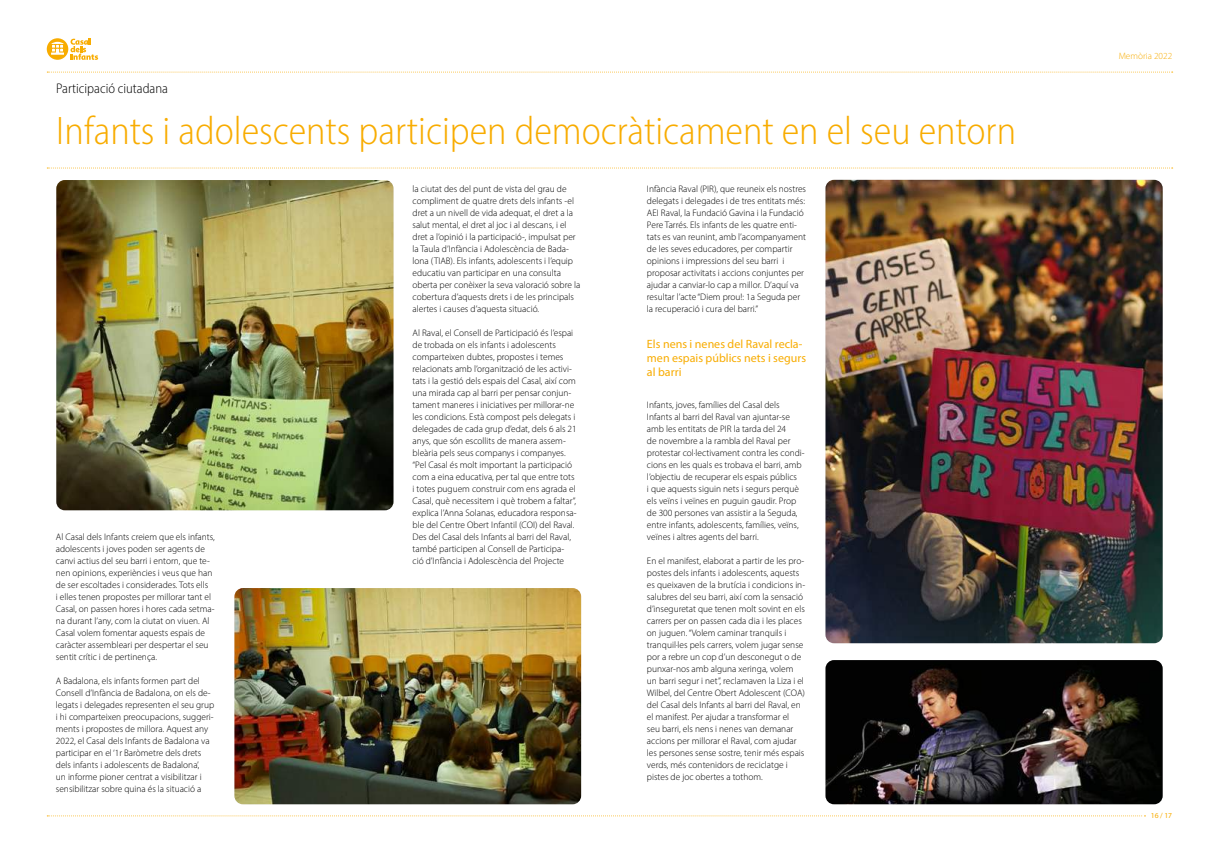
<style>
.page{position:relative;width:1219px;height:842px;background:#fff}
.page>*{position:absolute;margin:0;border:0;box-sizing:border-box;transform-origin:0 0}
.t1{font:300 semi-condensed 40px "Myriad Pro";color:#f8ac00}
.t2{font:300 semi-condensed 14px "Myriad Pro";color:#000}
.t3{font:12px/13.8px "Myriad Pro";color:#f8ac00}
.t4{font:300 9.5px/12px "Myriad Pro";color:#000}
.t5{font:300 9.3px "Myriad Pro";color:#f8ac00}
.t6{font:7.6px "Myriad Pro";color:#f8ac00}
</style>
<div class="page">
<svg style="left:71px;top:38px;width:27px;height:22px"></svg>
<div style="left:47px;top:38px;width:21px;height:22px;background:#f8ac00;border-radius:50%"></div>
<svg style="left:51px;top:42px;width:13px;height:13px"></svg>
<img style="left:56px;top:180px;width:337px;height:330px">
<img style="left:234px;top:588px;width:347px;height:216px">
<img style="left:825px;top:180px;width:338px;height:463px">
<svg style="left:47px;top:168px;width:1126px;height:1px"></svg>
<img style="left:825px;top:660px;width:338px;height:144px">
<svg style="left:47px;top:815px;width:1098px;height:1px"></svg>
<svg style="left:47px;top:72px;width:1126px;height:1px"></svg>
<h2 class="t2" style="left:56px;top:81px;width:113px">Participació ciutadana</h2>
<h1 class="t1" style="left:56px;top:111px;width:961px">Infants i adolescents participen democràticament en el seu entorn</h1>
<p class="t4" style="left:56px;top:531px;width:160px">Al Casal dels Infants creiem que els infants, adolescents i joves poden ser agents de canvi actius del seu barri i entorn, que te&shy;nen opinions, experiències i veus que han de ser escoltades i considerades. Tots ells<br>i elles tenen propostes per millorar tant el Casal, on passen hores i hores cada setma&shy;na durant l’any, com la ciutat on viuen. Al Casal volem fomentar aquests espais de caràcter assembleari per despertar el seu sentit crític i de pertinença.</p>
<p class="t4" style="left:56px;top:675px;width:160px">A Badalona, els infants formen part del Consell d’Infància de Badalona, on els de&shy;legats i delegades representen el seu grup i hi comparteixen preocupacions, suggeri&shy;ments i propostes de millora. Aquest any 2022, el Casal dels Infants de Badalona va participar en el ‘1r Baròmetre dels drets dels infants i adolescents de Badalona’,<br>un informe pioner centrat a visibilitzar i sensibilitzar sobre quina és la situació a</p>
<p class="t4" style="left:413px;top:183px;width:169px">la ciutat des del punt de vista del grau de compliment de quatre drets dels infants -el dret a un nivell de vida adequat, el dret a la salut mental, el dret al joc i al descans, i el dret a l’opinió i la participació-, impulsat per la Taula d’Infància i Adolescència de Bada&shy;lona (TIAB). Els infants, adolescents i l’equip educatiu van participar en una consulta oberta per conèixer la seva valoració sobre la cobertura d’aquests drets i de les principals alertes i causes d’aquesta situació.</p>
<p class="t4" style="left:413px;top:327px;width:166px">Al Raval, el Consell de Participació és l’espai de trobada on els infants i adolescents comparteixen dubtes, propostes i temes relacionats amb l’organització de les activi&shy;tats i la gestió dels espais del Casal, així com una mirada cap al barri per pensar conjun&shy;tament maneres i iniciatives per millorar-ne les condicions. Està compost pels delegats i delegades de cada grup d’edat, dels 6 als 21 anys, que són escollits de manera assem&shy;bleària pels seus companys i companyes. “Pel Casal és molt important la participació com a eina educativa, per tal que entre tots i totes puguem construir com ens agrada el Casal, què necessitem i què trobem a faltar”, explica l’Anna Solanas, educadora responsa&shy;ble del Centre Obert Infantil (COI) del Raval.<br>Des del Casal dels Infants al barri del Raval, també participen al Consell de Participa&shy;ció d’Infància i Adolescència del Projecte</p>
<p class="t4" style="left:647px;top:183px;width:161px">Infància Raval (PIR), que reuneix els nostres delegats i delegades i de tres entitats més:<br>AEI Raval, la Fundació Gavina i la Fundació Pere Tarrés. Els infants de les quatre enti&shy;tats es van reunint, amb l’acompanyament de les seves educadores, per compartir opinions i impressions del seu barri i proposar activitats i accions conjuntes per ajudar a canviar-lo cap a millor. D’aquí va resultar l’acte “Diem prou!: 1a Seguda per la recuperació i cura del barri.”</p>
<p class="t3" style="left:647px;top:338px;width:161px">Els nens i nenes del Raval recla&shy;men espais públics nets i segurs al barri</p>
<p class="t4" style="left:647px;top:399px;width:159px">Infants, joves, famílies del Casal dels Infants al barri del Raval van ajuntar-se amb les entitats de PIR la tarda del 24<br>de novembre a la rambla del Raval per protestar col·lectivament contra les condi&shy;cions en les quals es trobava el barri, amb l’objectiu de recuperar els espais públics<br>i que aquests siguin nets i segurs perquè els veïns i veïnes en puguin gaudir. Prop de 300 persones van assistir a la Seguda, entre infants, adolescents, famílies, veïns, veïnes i altres agents del barri.</p>
<p class="t4" style="left:647px;top:555px;width:160px">En el manifest, elaborat a partir de les pro&shy;postes dels infants i adolescents, aquests es queixaven de la brutícia i condicions in&shy;salubres del seu barri, així com la sensació d’inseguretat que tenen molt sovint en els carrers per on passen cada dia i les places on juguen. “Volem caminar tranquils i tranquil·les pels carrers, volem jugar sense por a rebre un cop d’un desconegut o de punxar-nos amb alguna xeringa, volem un barri segur i net”, reclamaven la Liza i el Wilbel, del Centre Obert Adolescent (COA) del Casal dels Infants al barri del Raval, en el manifest. Per ajudar a transformar el<br>seu barri, els nens i nenes van demanar accions per millorar el Raval, com ajudar les persones sense sostre, tenir més espais verds, més contenidors de reciclatge i pistes de joc obertes a tothom.</p>
<p class="t5" style="left:1119px;top:51px;width:55px">Memòria 2022</p>
<p class="t6" style="left:1151px;top:812px;width:23px">16 / 17</p>
</div>
